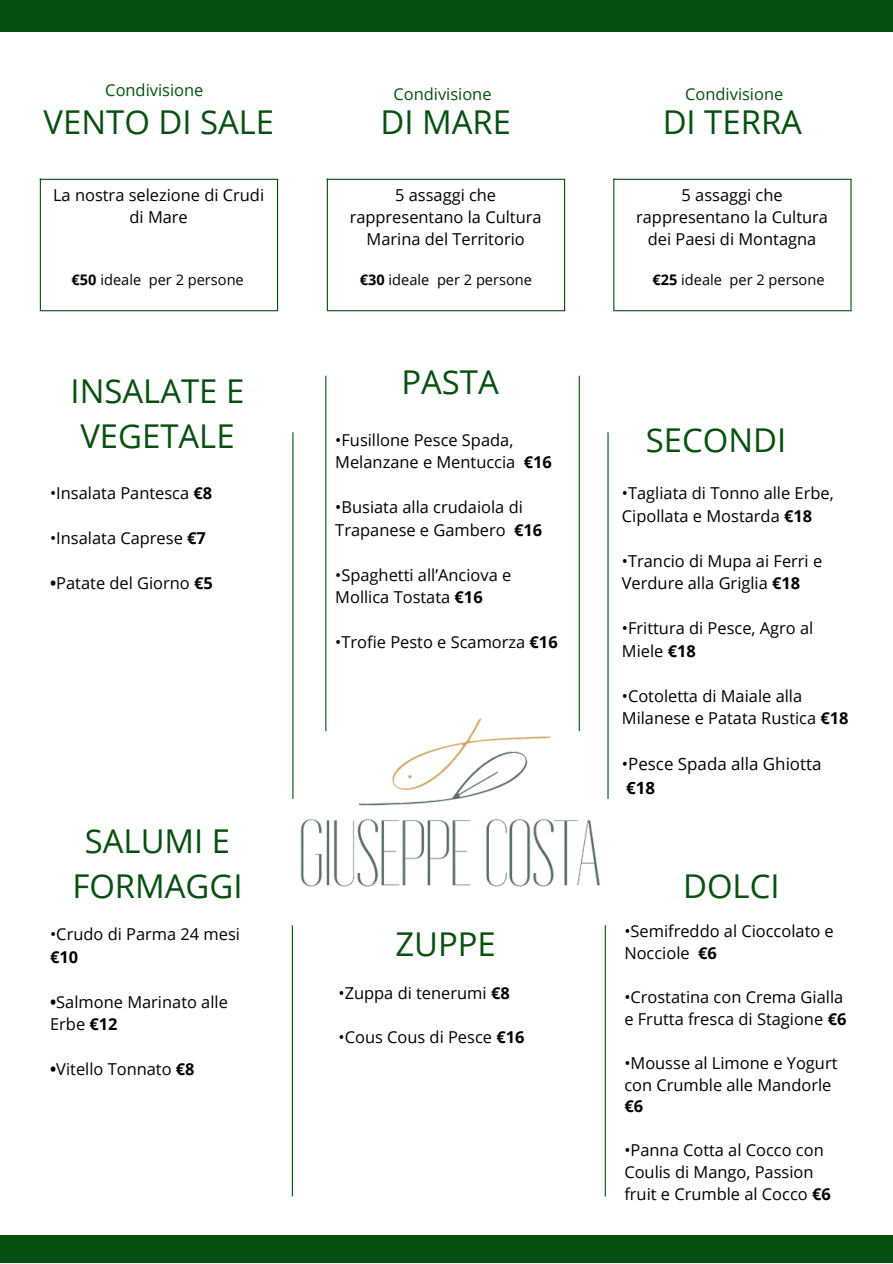
<style>
.page{position:relative;width:893px;height:1264px;background:#fff}
.page>*{position:absolute;margin:0;border:0;box-sizing:border-box;transform-origin:0 0}
.t1{font:32.85px/45.2px "Open Sans";color:#075010}
.t2{font:16.95px/23.5px "Open Sans";color:#000}
.t3{font:16.35px/21.9px "Open Sans";color:#000}
.t4{font:16.35px "Open Sans";color:#075010}
.t5{font:14.55px "Open Sans";color:#000}
.s1{font-weight:700}
</style>
<div class="page">
<div style="left:0;top:0;width:892px;height:31px;background:#075010"></div>
<hr style="left:40px;top:179px;width:238px;height:1px;background:#075010">
<hr style="left:40px;top:310px;width:238px;height:1px;background:#075010">
<hr style="left:40px;top:178px;width:1px;height:132px;background:#075010">
<hr style="left:277px;top:179px;width:1px;height:132px;background:#075010">
<hr style="left:326px;top:179px;width:239px;height:1px;background:#075010">
<hr style="left:326px;top:310px;width:239px;height:1px;background:#075010">
<hr style="left:327px;top:178px;width:1px;height:132px;background:#075010">
<hr style="left:564px;top:179px;width:1px;height:132px;background:#075010">
<hr style="left:613px;top:179px;width:238px;height:1px;background:#075010">
<hr style="left:613px;top:310px;width:238px;height:1px;background:#075010">
<hr style="left:613px;top:178px;width:1px;height:132px;background:#075010">
<hr style="left:850px;top:179px;width:1px;height:132px;background:#075010">
<hr style="left:292px;top:432px;width:1px;height:367px;background:#075010">
<hr style="left:325px;top:376px;width:1px;height:355px;background:#075010">
<hr style="left:578px;top:376px;width:1px;height:355px;background:#075010">
<hr style="left:607px;top:432px;width:1px;height:367px;background:#075010">
<img style="left:300px;top:712px;width:300px;height:175px">
<div style="left:0;top:1235px;width:892px;height:27px;background:#075010"></div>
<hr style="left:292px;top:925px;width:1px;height:271px;background:#075010">
<hr style="left:604px;top:925px;width:2px;height:271px;background:#075010">
<p class="t4" style="left:105px;top:79px;width:100px">Condivisione</p>
<p class="t4" style="left:393px;top:82px;width:100px">Condivisione</p>
<p class="t4" style="left:685px;top:82px;width:100px">Condivisione</p>
<p class="t1" style="left:44px;top:99px;width:232px">VENTO DI SALE</p>
<p class="t1" style="left:380px;top:99px;width:132px">DI MARE</p>
<p class="t1" style="left:662px;top:99px;width:141px">DI TERRA</p>
<p class="t3" style="left:53px;top:184px;width:212px;text-align:center">La nostra selezione di Crudi di Mare</p>
<p class="t3" style="left:349px;top:184px;width:193px;text-align:center">5 assaggi che rappresentano la Cultura<br>Marina del Territorio</p>
<p class="t3" style="left:636px;top:184px;width:193px;text-align:center">5 assaggi che rappresentano la Cultura dei Paesi di Montagna</p>
<p class="t5" style="left:72px;top:269px;width:174px"><span class="s1">€50</span> ideale per 2 persone</p>
<p class="t5" style="left:360px;top:269px;width:174px"><span class="s1">€30</span> ideale per 2 persone</p>
<p class="t5" style="left:652px;top:269px;width:174px"><span class="s1">€25</span> ideale per 2 persone</p>
<p class="t1" style="left:71px;top:367px;width:175px">INSALATE E<br>VEGETALE</p>
<p class="t1" style="left:401px;top:358px;width:99px">PASTA</p>
<p class="t3" style="left:335px;top:428px;width:218px;line-height:22.5px">•Fusillone Pesce Spada,<br>Melanzane e Mentuccia <span class="s1">€16</span></p>
<p class="t3" style="left:335px;top:495px;width:208px;line-height:22.5px">•Busiata alla crudaiola di<br>Trapanese e Gambero <span class="s1">€16</span></p>
<p class="t3" style="left:335px;top:563px;width:177px;line-height:22.5px">•Spaghetti all’Anciova e<br>Mollica Tostata <span class="s1">€16</span></p>
<p class="t3" style="left:335px;top:630px;width:224px">•Trofie Pesto e Scamorza <span class="s1">€16</span></p>
<p class="t3" style="left:50px;top:482px;width:163px">•Insalata Pantesca <span class="s1">€8</span></p>
<p class="t3" style="left:50px;top:527px;width:157px">•Insalata Caprese <span class="s1">€7</span></p>
<p class="t3" style="left:50px;top:572px;width:164px"><span class="s1">•</span>Patate del Giorno <span class="s1">€5</span></p>
<p class="t1" style="left:72px;top:818px;width:172px;text-align:center">SALUMI E<br>FORMAGGI</p>
<p class="t3" style="left:50px;top:922px;width:191px;line-height:22.5px">•Crudo di Parma 24 mesi <span class="s1">€10</span></p>
<p class="t3" style="left:50px;top:989px;width:179px;line-height:22.5px"><span class="s1">•</span>Salmone Marinato alle<br>Erbe <span class="s1">€12</span></p>
<p class="t3" style="left:50px;top:1057px;width:146px"><span class="s1">•</span>Vitello Tonnato <span class="s1">€8</span></p>
<p class="t1" style="left:395px;top:920px;width:102px">ZUPPE</p>
<p class="t3" style="left:338px;top:981px;width:173px">•Zuppa di tenerumi <span class="s1">€8</span></p>
<p class="t3" style="left:338px;top:1025px;width:187px">•Cous Cous di Pesce <span class="s1">€16</span></p>
<p class="t1" style="left:646px;top:416px;width:142px">SECONDI</p>
<p class="t3" style="left:621px;top:481px;width:213px;line-height:22.5px">•Tagliata di Tonno alle Erbe,<br>Cipollata e Mostarda <span class="s1">€18</span></p>
<p class="t3" style="left:621px;top:549px;width:202px;line-height:22.5px">•Trancio di Mupa ai Ferri e<br>Verdure alla Griglia <span class="s1">€18</span></p>
<p class="t3" style="left:621px;top:616px;width:193px;line-height:22.5px">•Frittura di Pesce, Agro al<br>Miele <span class="s1">€18</span></p>
<p class="t3" style="left:621px;top:684px;width:228px;line-height:22.5px">•Cotoletta di Maiale alla<br>Milanese e Patata Rustica <span class="s1">€18</span></p>
<p class="t2" style="left:621px;top:752px;width:201px">•Pesce Spada alla Ghiotta <span class="s1">€18</span></p>
<p class="t1" style="left:683px;top:863px;width:98px">DOLCI</p>
<p class="t3" style="left:624px;top:920px;width:211px">•Semifreddo al Cioccolato e<br>Nocciole <span class="s1">€6</span></p>
<p class="t3" style="left:624px;top:985px;width:223px">•Crostatina con Crema Gialla e Frutta fresca di Stagione <span class="s1">€6</span></p>
<p class="t3" style="left:624px;top:1051px;width:215px">•Mousse al Limone e Yogurt con Crumble alle Mandorle <span class="s1">€6</span></p>
<p class="t3" style="left:624px;top:1138px;width:208px">•Panna Cotta al Cocco con<br>Coulis di Mango, Passion fruit e Crumble al Cocco <span class="s1">€6</span></p>
</div>
